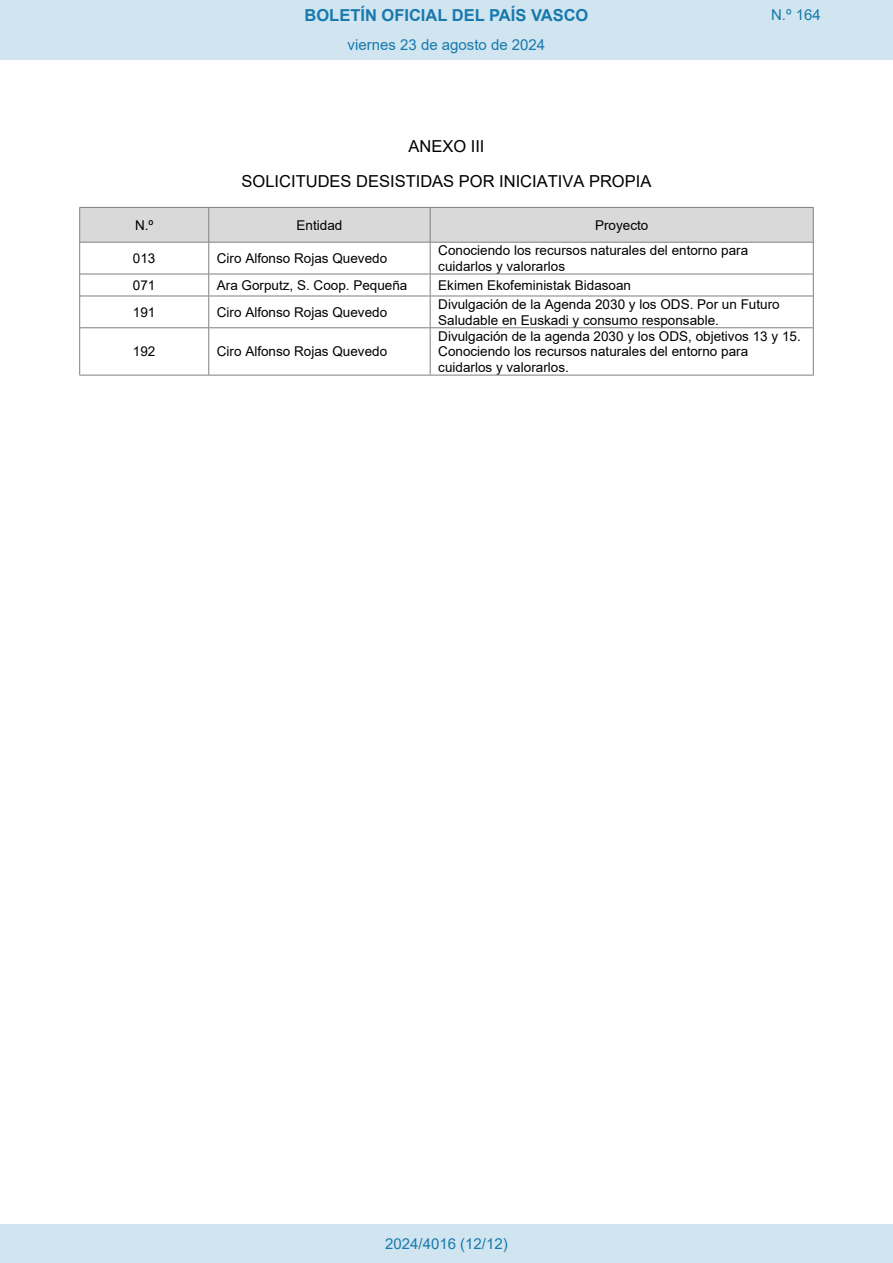
<style>
.page{position:relative;width:893px;height:1263px;background:#fff}
.page>*{position:absolute;margin:0;border:0;box-sizing:border-box;transform-origin:0 0}
.t1{font:16.5px/35.4px "Arial";color:#000;text-align:center}
.t2{font:700 16.5px "Arial";color:#1879ad}
.Paginacion_Centro{font:15px "Arial";color:#1879ad}
.t3{font:13.5px/15.5px "Arial";color:#000}
</style>
<div class="page">
<div style="left:80px;top:208px;width:128px;height:34px;background:#d9d9d9"></div>
<div style="left:209px;top:208px;width:221px;height:34px;background:#d9d9d9"></div>
<div style="left:431px;top:208px;width:382px;height:34px;background:#d9d9d9"></div>
<hr style="left:79px;top:208px;width:1px;height:167px;background:#808080">
<hr style="left:208px;top:208px;width:1px;height:34px;background:#808080">
<hr style="left:208px;top:243px;width:1px;height:31px;background:#808080">
<svg style="left:208px;top:275px;width:1px;height:21px"></svg>
<hr style="left:208px;top:296px;width:1px;height:31px;background:#808080">
<hr style="left:208px;top:328px;width:1px;height:47px;background:#808080">
<hr style="left:430px;top:208px;width:1px;height:34px;background:#808080">
<hr style="left:430px;top:243px;width:1px;height:31px;background:#808080">
<svg style="left:430px;top:275px;width:1px;height:21px"></svg>
<hr style="left:430px;top:296px;width:1px;height:31px;background:#808080">
<hr style="left:430px;top:328px;width:1px;height:47px;background:#808080">
<hr style="left:813px;top:208px;width:1px;height:167px;background:#808080">
<hr style="left:79px;top:207px;width:735px;height:1px;background:#808080">
<hr style="left:80px;top:242px;width:733px;height:1px;background:#808080">
<hr style="left:80px;top:274px;width:733px;height:1px;background:#808080">
<hr style="left:80px;top:296px;width:733px;height:1px;background:#808080">
<hr style="left:80px;top:327px;width:733px;height:1px;background:#808080">
<hr style="left:79px;top:375px;width:735px;height:1px;background:#808080">
<div style="left:0;top:0;width:893px;height:60px;background:#d0e5f0"></div>
<div style="left:0;top:1225px;width:893px;height:38px;background:#d0e5f0"></div>
<p class="t2" style="left:305px;top:3px;width:285px">BOLETÍN OFICIAL DEL PAÍS VASCO</p>
<p class="Paginacion_Centro" style="left:771px;top:5px;width:51px">N.º 164</p>
<p class="Paginacion_Centro" style="left:348px;top:35px;width:199px">viernes 23 de agosto de 2024</p>
<p class="t1" style="left:242px;top:128px;width:411px">ANEXO III<br>SOLICITUDES DESISTIDAS POR INICIATIVA PROPIA</p>
<p class="t3" style="left:135px;top:217px;width:20px">N.º</p>
<p class="t3" style="left:297px;top:217px;width:47px">Entidad</p>
<p class="t3" style="left:595px;top:217px;width:55px">Proyecto</p>
<p class="t3" style="left:133px;top:250px;width:24px">013</p>
<p class="t3" style="left:217px;top:250px;width:172px">Ciro Alfonso Rojas Quevedo</p>
<p class="t3" style="left:438px;top:243px;width:311px">Conociendo los recursos naturales del entorno para cuidarlos y valorarlos</p>
<p class="t3" style="left:133px;top:277px;width:24px">071</p>
<p class="t3" style="left:217px;top:277px;width:192px">Ara Gorputz, S. Coop. Pequeña</p>
<p class="t3" style="left:438px;top:277px;width:194px">Ekimen Ekofeministak Bidasoan</p>
<p class="t3" style="left:133px;top:304px;width:24px">191</p>
<p class="t3" style="left:217px;top:304px;width:172px">Ciro Alfonso Rojas Quevedo</p>
<p class="t3" style="left:438px;top:296px;width:343px">Divulgación de la Agenda 2030 y los ODS. Por un Futuro<br>Saludable en Euskadi y consumo responsable.</p>
<p class="t3" style="left:133px;top:344px;width:24px">192</p>
<p class="t3" style="left:217px;top:344px;width:172px">Ciro Alfonso Rojas Quevedo</p>
<p class="t3" style="left:438px;top:328px;width:364px">Divulgación de la agenda 2030 y los ODS, objetivos 13 y 15.<br>Conociendo los recursos naturales del entorno para cuidarlos y valorarlos.</p>
<p class="Paginacion_Centro" style="left:385px;top:1234px;width:124px">2024/4016 (12/12)</p>
</div>
